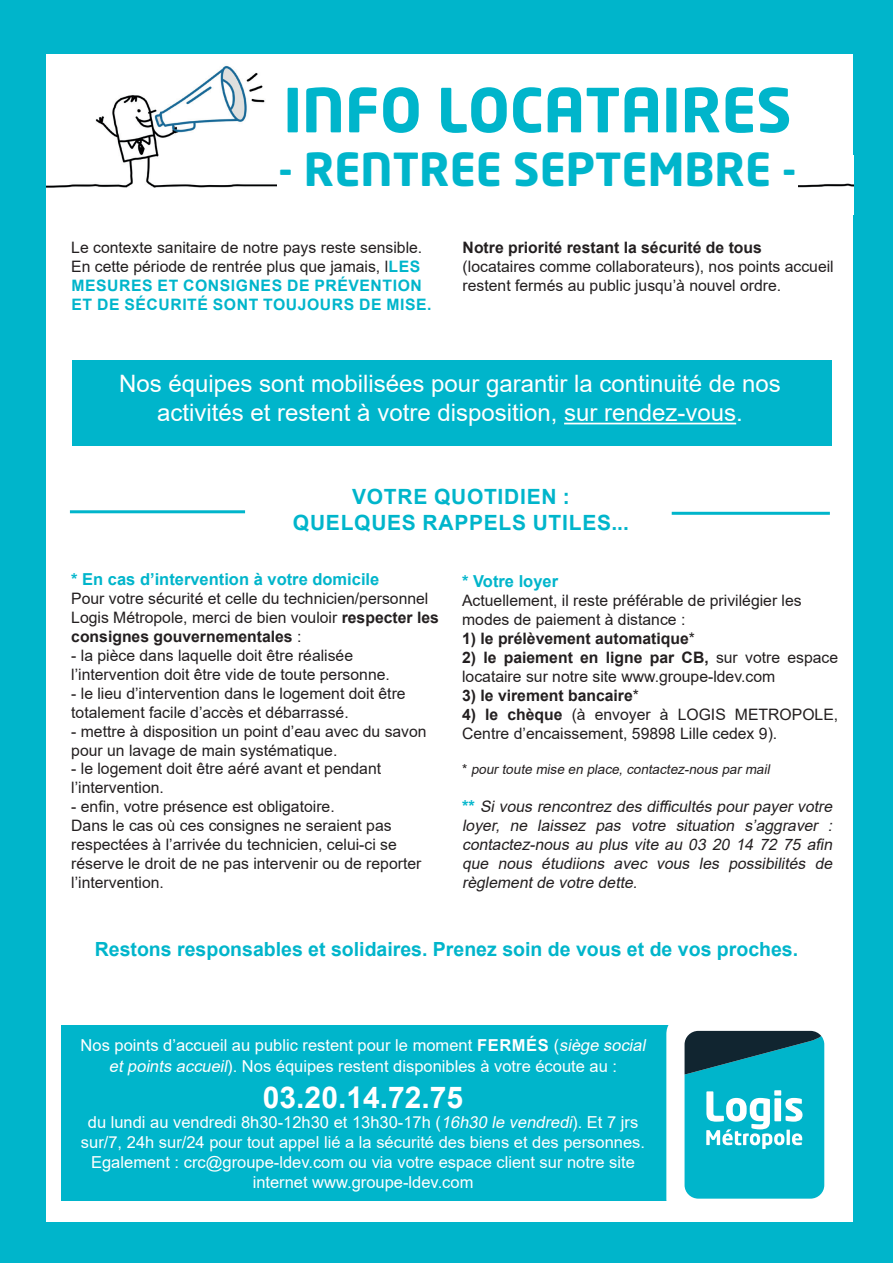
<style>
.page{position:relative;width:893px;height:1263px;background:#00b5cb}
.page>*{position:absolute;margin:0;border:0;box-sizing:border-box;transform-origin:0 0}
.t1{font:700 60px "Neo Tech";color:#00b5cb}
.t2{font:700 45px "Neo Tech";color:#00b5cb}
.t3{font:700 30px "Arial";color:#fff}
.t4{font:24px/28.8px "Arial";color:#fff;text-align:center}
.t5{font:700 21px/25.2px "Arial";letter-spacing:.035em;color:#00b5cb;text-align:center}
.t6{font:700 19.5px "Arial";color:#00b5cb}
.t7{font:16.5px/19.8px "Arial";color:#fff;text-align:center}
.t8{font:700 16.5px "Arial";color:#00b5cb}
.t9{font:15.75px/18.9px "Arial";color:#231f20}
.t10{font:italic 15.75px/18.9px "Arial";color:#231f20;text-align:justify}
.t11{font:700 15.75px "Arial";color:#231f20}
.t12{font:italic 13.5px "Arial";color:#231f20}
.s1{font-weight:700;color:#00b5cb}
.s2{font-weight:700}
.s3{font-weight:400}
.s4{font-style:normal}
.s5{font-weight:700;font-style:normal;font-size:16.5px;color:#00b5cb}
.s6{font-style:italic}
</style>
<div class="page">
<div style="left:47px;top:54px;width:806px;height:1167px;background:#fff"></div>
<img style="left:47px;top:65px;width:229px;height:123px">
<img style="left:799px;top:183px;width:54px;height:5px">
<div style="left:72px;top:360px;width:760px;height:86px;background:#00b5cb"></div>
<hr style="left:564px;top:423px;width:172px;height:1px;background:#fff">
<hr style="left:70px;top:510px;width:175px;height:3px;background:#00b5cb">
<hr style="left:672px;top:512px;width:158px;height:3px;background:#00b5cb">
<div style="left:61px;top:1025px;width:760px;height:176px;background:#00b5cb"></div>
<div style="left:666px;top:1016px;width:174px;height:201px;background:#fff;border-radius:18px"></div>
<svg style="left:684px;top:1030px;width:141px;height:169px;background:#20a8ba"></svg>
<h1 class="t1" style="left:283px;top:72px;width:510px">INFO LOCATAIRES</h1>
<h2 class="t2" style="left:279px;top:141px;width:519px">- RENTREE SEPTEMBRE -</h2>
<p class="t9" style="left:71px;top:238px;width:362px">Le contexte sanitaire de notre pays reste sensible.<br>En cette période de rentrée plus que jamais, l<span class="s1">LES MESURES ET CONSIGNES DE PRÉVENTION ET DE SÉCURITÉ SONT TOUJOURS DE MISE.</span></p>
<p class="t11" style="left:463px;top:236px;width:301px">Notre priorité restant la sécurité de tous</p>
<p class="t9" style="left:463px;top:257px;width:373px">(locataires comme collaborateurs), nos points accueil restent fermés au public jusqu’à nouvel ordre.</p>
<h3 class="t4" style="left:119px;top:369px;width:663px">Nos équipes sont mobilisées pour garantir la continuité de nos activités et restent à votre disposition, sur rendez-vous.</h3>
<h3 class="t5" style="left:293px;top:485px;width:337px">VOTRE QUOTIDIEN :<br>QUELQUES RAPPELS UTILES...</h3>
<p class="t8" style="left:71px;top:568px;width:310px">* En cas d’intervention à votre domicile</p>
<p class="t9" style="left:71px;top:589px;width:369px">Pour votre sécurité et celle du technicien/personnel<br>Logis Métropole, merci de bien vouloir <span class="s2">respecter les consignes gouvernementales</span> :</p>
<p class="t9" style="left:71px;top:646px;width:320px">- la pièce dans laquelle doit être réalisée l’intervention doit être vide de toute personne.</p>
<p class="t9" style="left:71px;top:684px;width:336px">- le lieu d’intervention dans le logement doit être totalement facile d’accès et débarrassé.</p>
<p class="t9" style="left:71px;top:721px;width:357px">- mettre à disposition un point d’eau avec du savon pour un lavage de main systématique.</p>
<p class="t9" style="left:71px;top:759px;width:311px">- le logement doit être aéré avant et pendant l’intervention.</p>
<p class="t9" style="left:71px;top:797px;width:352px">- enfin, votre présence est obligatoire.<br>Dans le cas où ces consignes ne seraient pas respectées à l’arrivée du technicien, celui-ci se réserve le droit de ne pas intervenir ou de reporter l’intervention.</p>
<p class="t8" style="left:462px;top:570px;width:97px">* Votre loyer</p>
<p class="t9" style="left:462px;top:591px;width:341px">Actuellement, il reste préférable de privilégier les modes de paiement à distance :</p>
<p class="t11" style="left:462px;top:627px;width:234px">1) le prélèvement automatique<span class="s3">*</span></p>
<p class="t9" style="left:462px;top:648px;width:378px"><span class="s2">2) le paiement en ligne par CB,</span> sur votre espace locataire sur notre site www.groupe-ldev.com</p>
<p class="t11" style="left:462px;top:684px;width:178px">3) le virement bancaire<span class="s3">*</span></p>
<p class="t9" style="left:462px;top:704px;width:378px"><span class="s2">4) le chèque</span> (à envoyer à LOGIS METROPOLE,<br>Centre d’encaissement, 59898 Lille cedex 9).</p>
<p class="t12" style="left:462px;top:760px;width:312px"><span class="s4">*</span> pourtoute mise en place,contactez-nous parmail</p>
<p class="t10" style="left:462px;top:797px;width:375px"><span class="s5">* *</span> Si vous rencontrez des difficultés pour payer votre loyer, ne laissez pas votre situation s’aggraver : contactez-nous au plus vite au 03 20 14 72 75 afin que nous étudiions avec vous les possibilités de règlementde votre dette.</p>
<p class="t6" style="left:95px;top:936px;width:705px">Restons responsables et solidaires. Prenez soin de vous et de vos proches.</p>
<p class="t7" style="left:81px;top:1034px;width:570px;line-height:21.6px">Nos points d’accueil au public restent pour le moment <span class="s2">FERMÉS</span> (<span class="s6">siège social etpoints accueil</span>). Nos équipes restent disponibles à votre écoute au :</p>
<h3 class="t3" style="left:263px;top:1076px;width:202px">03.20.14.72.75</h3>
<p class="t7" style="left:81px;top:1112px;width:566px">du lundi au vendredi 8h30-12h30 et 13h30-17h (<span class="s6">16h30 le vendredi</span>). Et 7 jrs sur/7, 24h sur/24 pour tout appel lié a la sécurité des biens et des personnes.<br>Egalement : crc@groupe-ldev.com ou via votre espace client sur notre site internet www.groupe-ldev.com</p>
</div>
